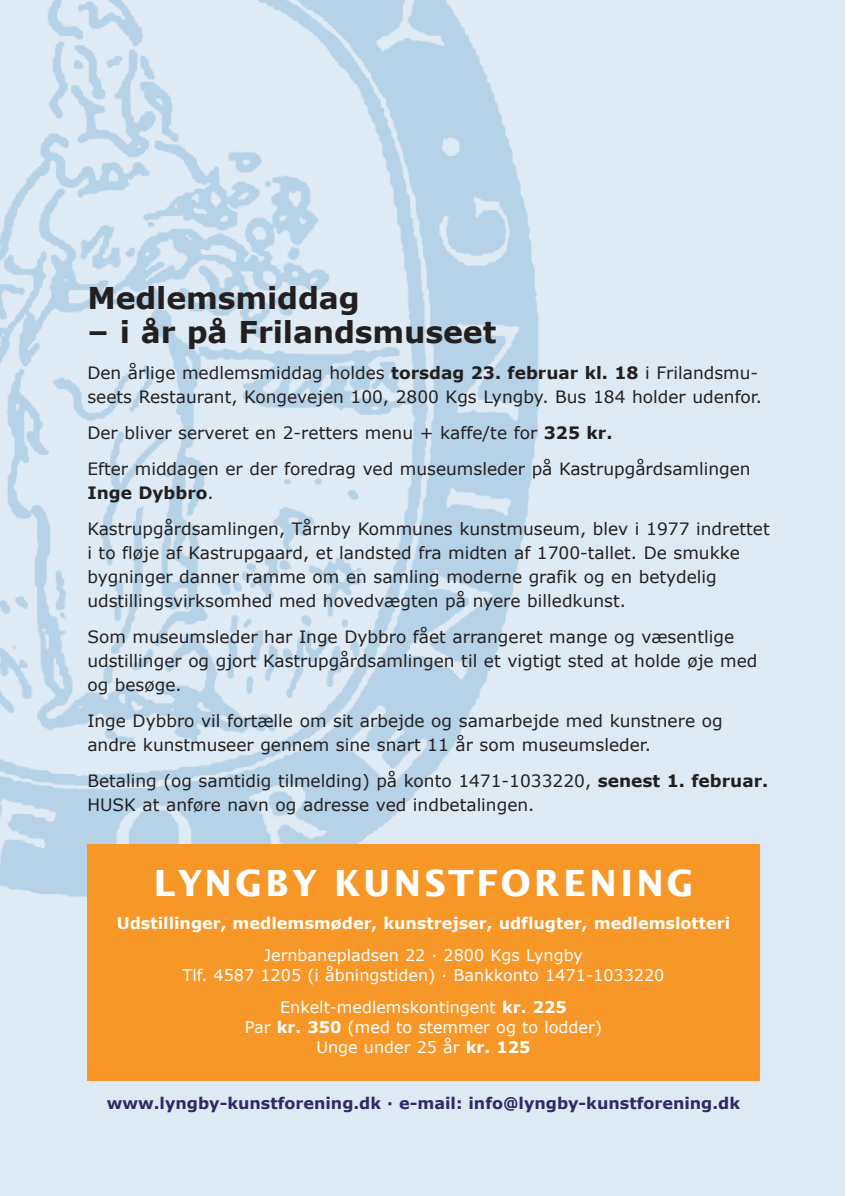
<style>
.page{position:relative;width:847px;height:1196px;background:#fff}
.page>*{position:absolute;margin:0;border:0;box-sizing:border-box;transform-origin:0 0}
.t1{font:700 36px "Lucida Sans";letter-spacing:.065em;color:#fff}
.t2{font:700 30px "Verdana";letter-spacing:-.005em;color:#231f20}
.t3{font:17px/24px "Verdana";color:#231f20}
.t4{font:16px/20px "Verdana";color:#fff;text-align:center}
.t5{font:700 16px "Verdana";color:#302965}
.t6{font:700 16px "Verdana";color:#fff}
.s1{font-weight:700}
</style>
<div class="page">
<div style="left:0;top:0;width:844px;height:1195px;background:#deeaf3"></div>
<img style="left:0;top:0;width:539px;height:897px">
<div style="left:87px;top:843px;width:672px;height:236px;background:#f79727"></div>
<svg style="left:0;top:0;width:4px;height:4px"></svg>
<h2 class="t2" style="left:87px;top:278px;width:274px">Medlemsmiddag</h2>
<h2 class="t2" style="left:87px;top:312px;width:410px">– i år på Frilandsmuseet</h2>
<p class="t3" style="left:87px;top:361px;width:676px">Den årlige medlemsmiddag holdes <span class="s1">torsdag 23. februar kl. 18</span> i Frilandsmu&shy;seets Restaurant, Kongevejen 100, 2800 Kgs Lyngby. Bus 184 holder udenfor.</p>
<p class="t3" style="left:87px;top:415px;width:664px;line-height:36px">Der bliver serveret en 2-retters menu + kaffe/te for <span class="s1">325 kr.<br></span>Efter middagen er der foredrag ved museumsleder på Kastrupgårdsamlingen</p>
<p class="t3" style="left:87px;top:475px;width:683px;line-height:36px"><span class="s1">Inge Dybbro</span>.<br>Kastrupgårdsamlingen, Tårnby Kommunes kunstmuseum, blev i 1977 indrettet</p>
<p class="t3" style="left:87px;top:541px;width:654px">i to fløje af Kastrupgaard, et landsted fra midten af 1700-tallet. De smukke bygninger danner ramme om en samling moderne grafik og en betydelig udstillingsvirksomhed med hovedvægten på nyere billedkunst.</p>
<p class="t3" style="left:87px;top:625px;width:671px">Som museumsleder har Inge Dybbro fået arrangeret mange og væsentlige udstillinger og gjort Kastrupgårdsamlingen til et vigtigt sted at holde øje med og besøge.</p>
<p class="t3" style="left:87px;top:709px;width:636px">Inge Dybbro vil fortælle om sit arbejde og samarbejde med kunstnere og andre kunstmuseer gennem sine snart 11 år som museumsleder.</p>
<p class="t3" style="left:87px;top:769px;width:682px">Betaling (og samtidig tilmelding) på konto 1471-1033220, <span class="s1">senest 1. februar.<br></span>HUSK at anføre navn og adresse ved indbetalingen.</p>
<h1 class="t1" style="left:154px;top:861px;width:349px">LYNG BY KUN STFORENI</h1>
<h1 class="t1" style="left:636px;top:861px;width:55px">N G</h1>
<p class="t6" style="left:117px;top:912px;width:615px">Udstillinger, medlemsmøder, kunstrejser, udflugter, medlemslotteri</p>
<p class="t4" style="left:183px;top:945px;width:483px">Jernbanepladsen 22 ∙ 2800 Kgs Lyngby<br>Tlf. 4587 1205 (i åbningstiden) ∙ Bankkonto 1471-1033220</p>
<p class="t4" style="left:245px;top:997px;width:358px">Enkelt-medlemskontingent <span class="s1">kr. 225<br></span>Par <span class="s1">kr. 350</span> (med to stemmer og to lodder)<br>Unge under 25 år <span class="s1">kr. 125</span></p>
<p class="t5" style="left:107px;top:1092px;width:635px">www.lyngby-kunstforening.dk ∙ e-mail: info@lyngby-kunstforening.dk</p>
</div>
